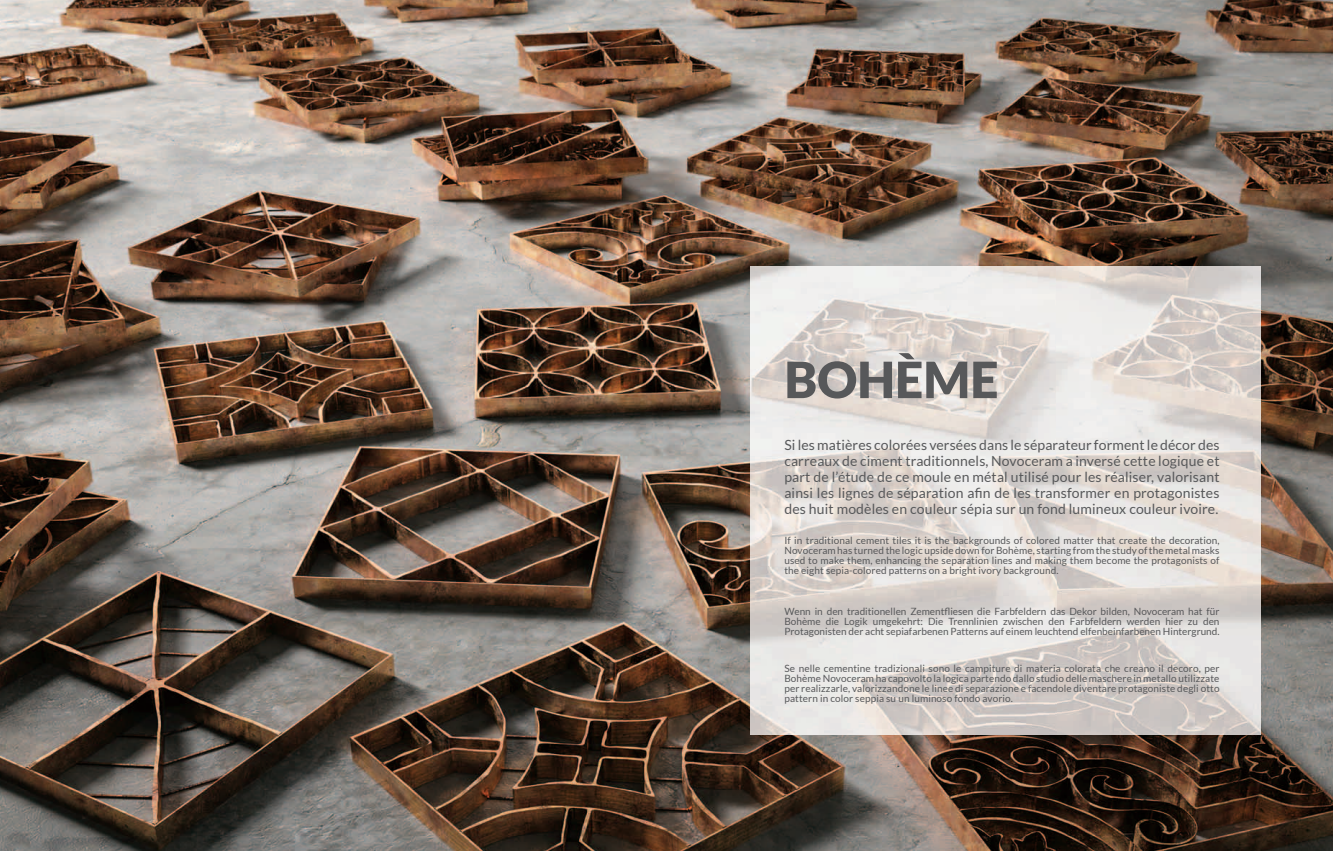
<style>
.page{position:relative;width:1333px;height:851px;background:#fff}
.page>*{position:absolute;margin:0;border:0;box-sizing:border-box;transform-origin:0 0}
.t1{font:900 50px "Lato";color:#57585a}
.t2{font:14px/16px "Lato";letter-spacing:.01em;color:#57585a;text-align:justify}
.t3{font:10px/10px "Lato";letter-spacing:.01em;color:#57585a;text-align:justify}
</style>
<div class="page">
<img style="left:0;top:0;width:1332px;height:850px">
<img style="left:750px;top:266px;width:510px;height:468px">
<h1 class="t1" style="left:784px;top:348px;width:216px">BOHÈME</h1>
<p class="t2" style="left:784px;top:436px;width:436px">Si les matières colorées versées dans le séparateur forment le décor des carreaux de ciment traditionnels, Novoceram a inversé cette logique et part de l’étude de ce moule en métal utilisé pour les réaliser, valorisant ainsi les lignes de séparation afin de les transformer en protagonistes des huit modèles en couleur sépia sur un fond lumineux couleur ivoire.</p>
<p class="t3" style="left:784px;top:535px;width:436px">If in traditional cement tiles it is the backgrounds of colored matter that create the decoration, Novoceram has turned the logic upside down for Bohème, starting from the study of the metal masks used to make them, enhancing the separation lines and making them become the protagonists of the eight sepia-colored patterns on a bright ivory background.</p>
<p class="t3" style="left:784px;top:606px;width:436px">Wenn in den traditionellen Zementfliesen die Farbfeldern das Dekor bilden, Novoceram hat für Bohème die Logik umgekehrt: Die Trennlinien zwischen den Farbfeldern werden hier zu den Protagonisten der acht sepiafarbenen Patterns auf einem leuchtend elfenbeinfarbenen Hintergrund.</p>
<p class="t3" style="left:784px;top:663px;width:436px">Se nelle cementine tradizionali sono le campiture di materia colorata che creano il decoro, per Bohème Novoceram ha capovolto la logica partendo dallo studio delle maschere in metallo utilizzate per realizzarle, valorizzandone le linee di separazione e facendole diventare protagoniste degli otto pattern in color seppia su un luminoso fondo avorio.</p>
</div>
